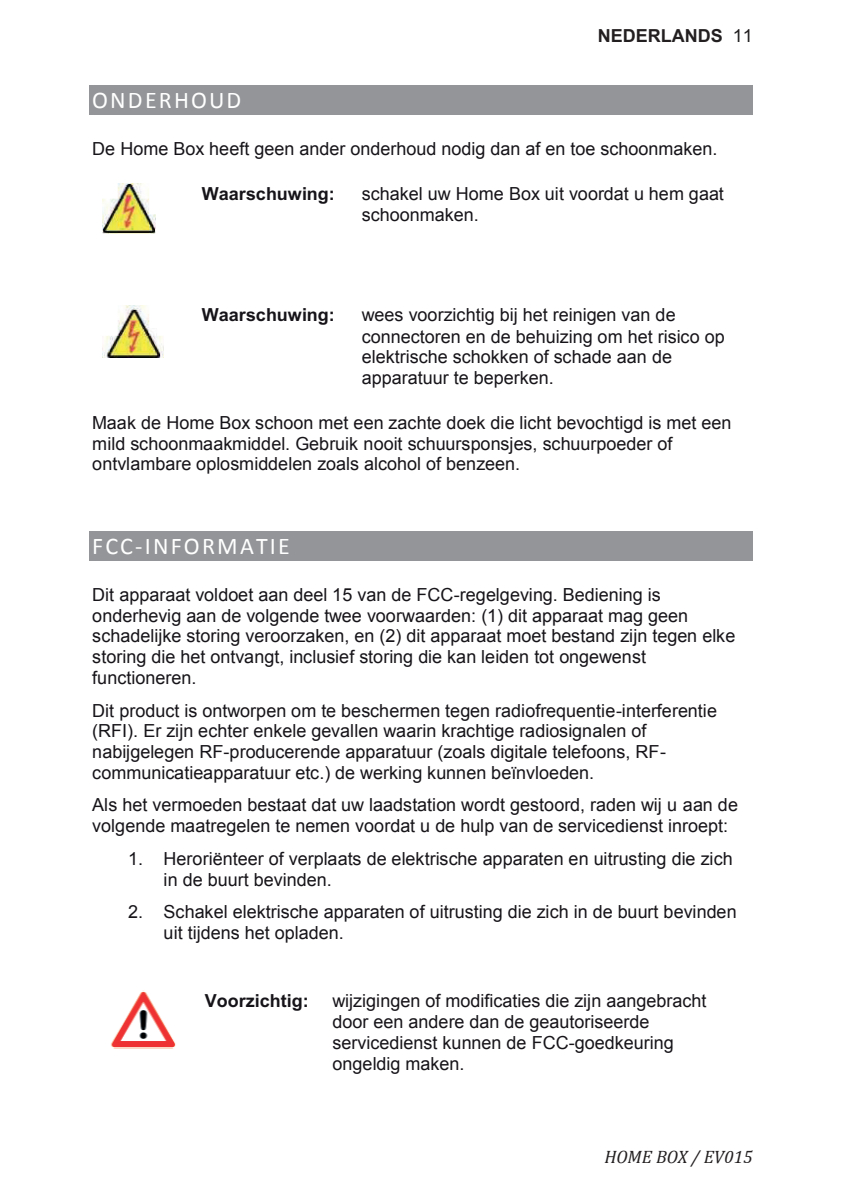
<style>
.page{position:relative;width:842px;height:1191px;background:#fff}
.page>*{position:absolute;margin:0;border:0;box-sizing:border-box;transform-origin:0 0}
.t1{font:24px "Calibri";letter-spacing:.09em;color:#fff}
.t2{font:18px/20.8px "Arial";letter-spacing:.005em;color:#171419}
.t3{font:700 18px "Arial";color:#171419}
.t4{font:italic 18px "Cambria";color:#231f20}
.t5{font:700 18px "Arial";color:#231f20}
.s1{font-weight:400}
</style>
<div class="page">
<div style="left:89px;top:85px;width:664px;height:29px;background:#939598"></div>
<div style="left:89px;top:531px;width:664px;height:29px;background:#939598"></div>
<img style="left:103px;top:183px;width:53px;height:50px">
<img style="left:103px;top:305px;width:60px;height:53px">
<img style="left:111px;top:990px;width:65px;height:59px">
<p class="t5" style="left:598px;top:24px;width:157px">NEDERLANDS <span class="s1">11</span></p>
<h1 class="t1" style="left:92px;top:83px;width:150px">ONDERHOUD</h1>
<p class="t2" style="left:92px;top:139px;width:627px">De Home Box heeft geen ander onderhoud nodig dan af en toe schoonmaken.</p>
<p class="t3" style="left:202px;top:183px;width:135px">Waarschuwing:</p>
<p class="t2" style="left:362px;top:183px;width:364px">schakel uw Home Box uit voordat u hem gaat schoonmaken.</p>
<p class="t3" style="left:202px;top:304px;width:135px">Waarschuwing:</p>
<p class="t2" style="left:362px;top:305px;width:364px">wees voorzichtig bij het reinigen van de connectoren en de behuizing om het risico op elektrische schokken of schade aan de apparatuur te beperken.</p>
<p class="t2" style="left:92px;top:412px;width:641px">Maak de Home Box schoon met een zachte doek die licht bevochtigd is met een mild schoonmaakmiddel. Gebruik nooit schuursponsjes, schuurpoeder of ontvlambare oplosmiddelen zoals alcohol of benzeen.</p>
<h1 class="t1" style="left:92px;top:529px;width:199px">FCC-INFORMATIE</h1>
<p class="t2" style="left:92px;top:584px;width:645px">Dit apparaat voldoet aan deel 15 van de FCC-regelgeving. Bediening is onderhevig aan de volgende twee voorwaarden: (1) dit apparaat mag geen schadelijke storing veroorzaken, en (2) dit apparaat moet bestand zijn tegen elke storing die het ontvangt, inclusief storing die kan leiden tot ongewenst functioneren.</p>
<p class="t2" style="left:92px;top:700px;width:626px">Dit product is ontworpen om te beschermen tegen radiofrequentie-interferentie (RFI). Er zijn echter enkele gevallen waarin krachtige radiosignalen of nabijgelegen RF-producerende apparatuur (zoals digitale telefoons, RF&shy;communicatieapparatuur etc.) de werking kunnen beïnvloeden.</p>
<p class="t2" style="left:92px;top:795px;width:647px">Als het vermoeden bestaat dat uw laadstation wordt gestoord, raden wij u aan de volgende maatregelen te nemen voordat u de hulp van de servicedienst inroept:</p>
<p class="t2" style="left:164px;top:848px;width:571px;text-indent:-36px">1. Heroriënteer of verplaats de elektrische apparaten en uitrusting die zich in de buurt bevinden.</p>
<p class="t2" style="left:164px;top:901px;width:574px;text-indent:-36px">2. Schakel elektrische apparaten of uitrusting die zich in de buurt bevinden uit tijdens het opladen.</p>
<p class="t3" style="left:205px;top:990px;width:106px">Voorzichtig:</p>
<p class="t2" style="left:332px;top:990px;width:375px">wijzigingen of modificaties die zijn aangebracht door een andere dan de geautoriseerde servicedienst kunnen de FCC-goedkeuring ongeldig maken.</p>
<p class="t4" style="left:604px;top:1143px;width:150px">HOME BOX / EV015</p>
<p class="t4" style="left:601px;top:1155px;width:150px">HOME BOX / EV015</p>
</div>
